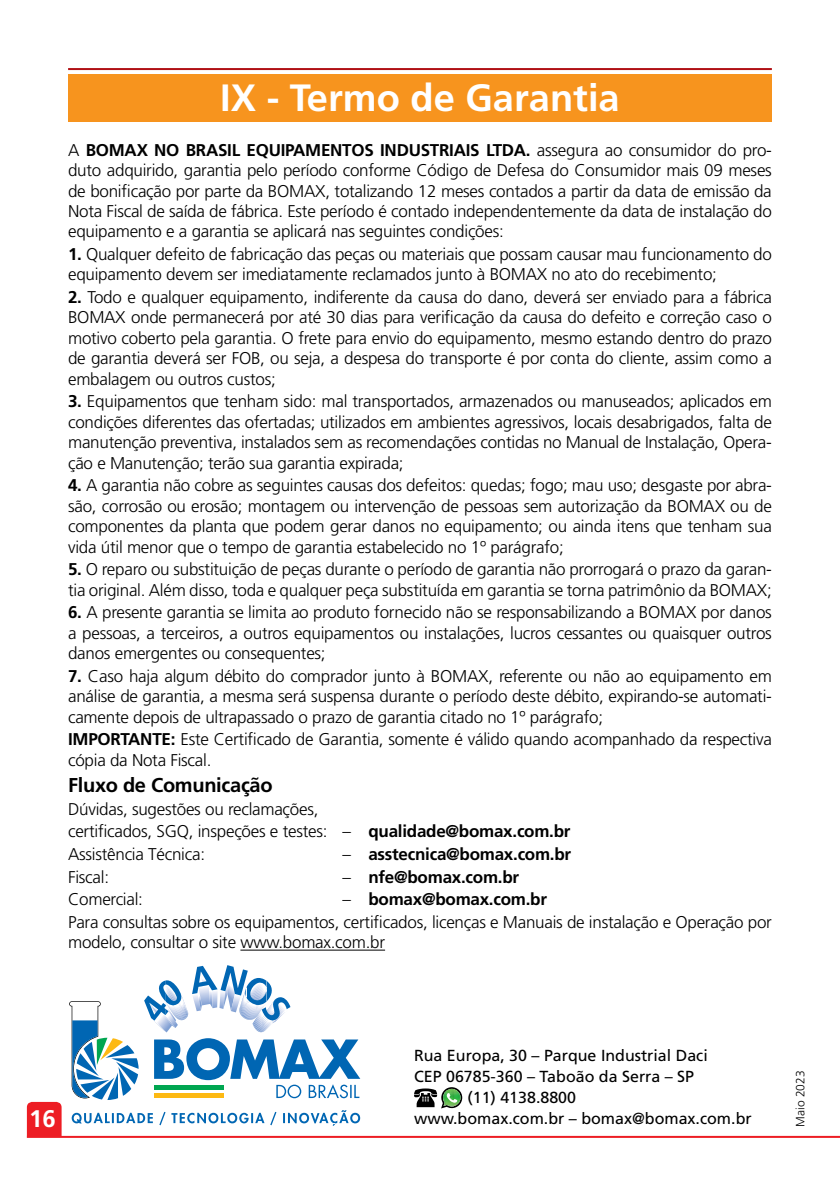
<style>
.page{position:relative;width:840px;height:1191px;background:#fff}
.page>*{position:absolute;margin:0;border:0;box-sizing:border-box;transform-origin:0 0}
.t1{font:700 38px "Frutiger";color:#fff}
.t2{font:700 24px "Frutiger";color:#fff}
.t3{font:700 20px "Frutiger";letter-spacing:-.015em;color:#000}
.t4{font:300 17px/20.4px "Frutiger";letter-spacing:-.015em;color:#000;text-align:justify}
.t5{font:700 17px "Frutiger";letter-spacing:-.015em;color:#000}
.t6{font:16px "Frutiger";color:#000}
.t7{font:300 12px "Frutiger";color:#000}
.s1{font-weight:700}
.s2{font-weight:300}
</style>
<div class="page">
<svg style="left:27px;top:1101px;width:35px;height:34px"></svg>
<hr style="left:27px;top:1135px;width:812px;height:2px;background:#ed1d24">
<div style="left:68px;top:74px;width:703px;height:47px;background:#f7941e"></div>
<hr style="left:68px;top:68px;width:703px;height:2px;background:#b11116">
<svg style="left:69px;top:1001px;width:69px;height:99px"></svg>
<svg style="left:154px;top:1038px;width:206px;height:60px"></svg>
<div style="left:154px;top:1084px;width:69px;height:5px;background:#00a651"></div>
<div style="left:154px;top:1093px;width:69px;height:5px;background:#fdb913"></div>
<svg style="left:144px;top:965px;width:146px;height:67px"></svg>
<svg style="left:72px;top:1110px;width:288px;height:15px"></svg>
<hr style="left:240px;top:949px;width:145px;height:1px;background:#000">
<svg style="left:414px;top:1087px;width:48px;height:21px"></svg>
<h1 class="t1" style="left:220px;top:75px;width:401px">IX - Termo de Garantia</h1>
<p class="t4" style="left:68px;top:140px;width:705px">A <span class="s1">BOMAX NO BRASIL EQUIPAMENTOS INDUSTRIAIS LTDA.</span> assegura ao consumidor do pro&shy;duto adquirido, garantia pelo período conforme Código de Defesa do Consumidor mais 09 meses de bonificação por parte da BOMAX, totalizando 12 meses contados a partir da data de emissão da Nota Fiscal de saída de fábrica. Este período é contado independentemente da data de instalação do equipamento e a garantia se aplicará nas seguintes condições:</p>
<p class="t4" style="left:68px;top:244px;width:705px"><span class="s1">1.</span> Qualquer defeito de fabricação das peças ou materiais que possam causar mau funcionamento do equipamento devem ser imediatamente reclamados junto à BOMAX no ato do recebimento;</p>
<p class="t4" style="left:68px;top:287px;width:705px"><span class="s1">2.</span> Todo e qualquer equipamento, indiferente da causa do dano, deverá ser enviado para a fábrica BOMAX onde permanecerá por até 30 dias para verificação da causa do defeito e correção caso o motivo coberto pela garantia. O frete para envio do equipamento, mesmo estando dentro do prazo de garantia deverá ser FOB, ou seja, a despesa do transporte é por conta do cliente, assim como a embalagem ou outros custos;</p>
<p class="t4" style="left:68px;top:391px;width:705px"><span class="s1">3.</span> Equipamentos que tenham sido: mal transportados, armazenados ou manuseados; aplicados em condições diferentes das ofertadas; utilizados em ambientes agressivos, locais desabrigados, falta de manutenção preventiva, instalados sem as recomendações contidas no Manual de Instalação, Opera&shy;ção e Manutenção; terão sua garantia expirada;</p>
<p class="t4" style="left:68px;top:475px;width:705px"><span class="s1">4.</span> A garantia não cobre as seguintes causas dos defeitos: quedas; fogo; mau uso; desgaste por abra&shy;são, corrosão ou erosão; montagem ou intervenção de pessoas sem autorização da BOMAX ou de componentes da planta que podem gerar danos no equipamento; ou ainda itens que tenham sua vida útil menor que o tempo de garantia estabelecido no 1º parágrafo;</p>
<p class="t4" style="left:68px;top:559px;width:705px"><span class="s1">5.</span> O reparo ou substituição de peças durante o período de garantia não prorrogará o prazo da garan&shy;tia original. Além disso, toda e qualquer peça substituída em garantia se torna patrimônio da BOMAX;</p>
<p class="t4" style="left:68px;top:602px;width:704px"><span class="s1">6.</span> A presente garantia se limita ao produto fornecido não se responsabilizando a BOMAX por danos a pessoas, a terceiros, a outros equipamentos ou instalações, lucros cessantes ou quaisquer outros danos emergentes ou consequentes;</p>
<p class="t4" style="left:68px;top:666px;width:705px"><span class="s1">7.</span> Caso haja algum débito do comprador junto à BOMAX, referente ou não ao equipamento em análise de garantia, a mesma será suspensa durante o período deste débito, expirando-se automati&shy;camente depois de ultrapassado o prazo de garantia citado no 1º parágrafo;</p>
<p class="t4" style="left:68px;top:729px;width:704px"><span class="s1">IMPORTANTE:</span> Este Certificado de Garantia, somente é válido quando acompanhado da respectiva cópia da Nota Fiscal.</p>
<p class="t3" style="left:68px;top:773px;width:206px">Fluxo de Comunicação</p>
<p class="t4" style="left:68px;top:797px;width:503px;line-height:22.6px;text-align:left">Dúvidas, sugestões ou reclamações,<br>certificados, SGQ, inspeções e testes: – <span class="s1">qualidade@bomax.com.br<br></span>Assistência Técnica:</p>
<p class="t5" style="left:342px;top:844px;width:230px"><span class="s2">–</span> asstecnica@bomax.com.br</p>
<p class="t4" style="left:68px;top:866px;width:42px">Fiscal:</p>
<p class="t5" style="left:342px;top:866px;width:178px"><span class="s2">–</span> nfe@bomax.com.br</p>
<p class="t4" style="left:68px;top:889px;width:76px">Comercial:</p>
<p class="t4" style="left:68px;top:888px;width:705px;line-height:22.6px;text-indent:274px">– <span class="s1">bomax@bomax.com.br<br></span>Para consultas sobre os equipamentos, certificados, licenças e Manuais de instalação e Operação por</p>
<p class="t4" style="left:68px;top:932px;width:318px">modelo, consultar o site www.bomax.com.br</p>
<h2 class="t2" style="left:29px;top:1104px;width:28px">16</h2>
<p class="t6" style="left:414px;top:1046px;width:295px">Rua Europa, 30 – Parque Industrial Daci</p>
<p class="t6" style="left:414px;top:1067px;width:281px">CEP 06785-360 – Taboão da Serra – SP</p>
<p class="t6" style="left:467px;top:1087px;width:110px">(11) 4138.8800</p>
<p class="t6" style="left:414px;top:1108px;width:339px">www.bomax.com.br – bomax@bomax.com.br</p>
<p class="t7" style="left:793px;top:1126px;width:58px;rotate:-90deg">Maio 2023</p>
</div>
